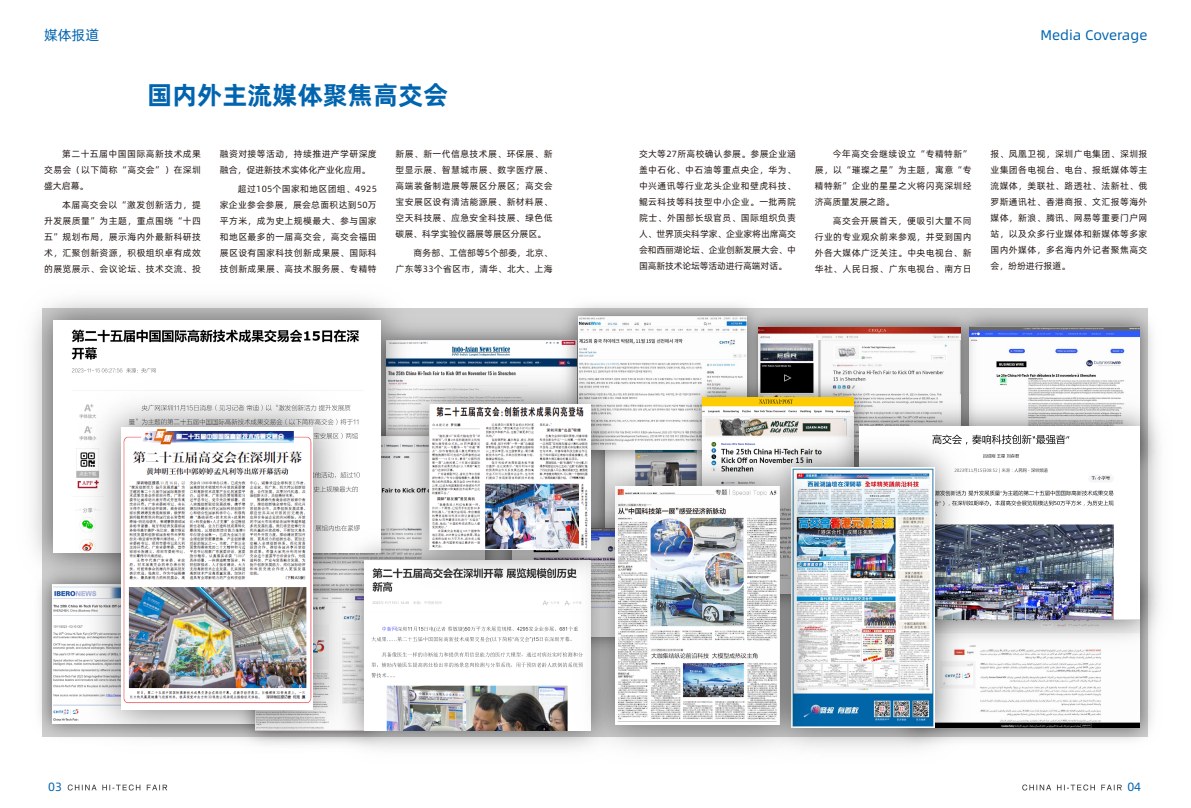
<style>
.page{position:relative;width:1191px;height:808px;background:#fff}
.page>*{position:absolute;margin:0;border:0;box-sizing:border-box;transform-origin:0 0}
.t1{font:25.5px "Alibaba Pu Hui Ti B";color:#0064af}
.t2{font:14px "Alibaba Pu Hui Ti R";color:#0064af}
.t3{font:12px "Alibaba Pu Hui Ti R";color:#0064af}
.t4{font:9px/16px "Alibaba Pu Hui Ti R";letter-spacing:.045em;color:#231815;text-align:justify}
</style>
<div class="page">
<img style="left:40px;top:595px;width:30px;height:142px">
<img style="left:53px;top:595px;width:17px;height:128px">
<img style="left:423px;top:340px;width:130px;height:16px">
<img style="left:977px;top:658px;width:175px;height:82px">
<img style="left:977px;top:658px;width:162px;height:69px">
<img style="left:983px;top:308px;width:169px;height:81px">
<img style="left:983px;top:326px;width:157px;height:63px">
<img style="left:772px;top:308px;width:211px;height:81px">
<img style="left:772px;top:327px;width:188px;height:62px">
<img style="left:553px;top:305px;width:219px;height:66px">
<img style="left:578px;top:317px;width:168px;height:121px">
<img style="left:33px;top:300px;width:390px;height:295px">
<img style="left:53px;top:320px;width:328px;height:232px">
<img style="left:364px;top:522px;width:203px;height:227px">
<img style="left:365px;top:560px;width:202px;height:171px">
<img style="left:677px;top:371px;width:202px;height:67px">
<img style="left:702px;top:397px;width:119px;height:41px">
<img style="left:821px;top:389px;width:338px;height:269px">
<img style="left:977px;top:427px;width:163px;height:193px">
<img style="left:748px;top:425px;width:229px;height:323px">
<img style="left:827px;top:468px;width:107px;height:259px">
<img style="left:567px;top:438px;width:260px;height:311px">
<img style="left:615px;top:486px;width:164px;height:238px">
<img style="left:70px;top:376px;width:294px;height:371px">
<img style="left:122px;top:428px;width:190px;height:281px">
<img style="left:381px;top:356px;width:258px;height:242px">
<img style="left:430px;top:404px;width:160px;height:145px">
<svg style="left:68px;top:784px;width:99px;height:6px"></svg>
<svg style="left:1022px;top:784px;width:99px;height:6px"></svg>
<h2 class="t2" style="left:44px;top:24px;width:57px">媒体报道</h2>
<h2 class="t2" style="left:1040px;top:24px;width:108px">Media Coverage</h2>
<h1 class="t1" style="left:147px;top:75px;width:303px">国内外主流媒体聚焦高交会</h1>
<p class="t4" style="left:44px;top:145px;width:158px;text-indent:18px">第二十五届中国国际高新技术成果交易会（以下简称“高交会”）在深圳盛大启幕。</p>
<p class="t4" style="left:44px;top:196px;width:158px;text-indent:18px">本届高交会以“激发创新活力，提升发展质量”为主题，重点围绕“十四五”规划布局，展示海内外最新科研技术，汇聚创新资源，积极组织卓有成效的展览展示、会议论坛、技术交流、投</p>
<p class="t4" style="left:220px;top:145px;width:158px">融资对接等活动，持续推进产学研深度融合，促进新技术实体化产业化应用。</p>
<p class="t4" style="left:220px;top:180px;width:158px;text-indent:18px">超过105个国家和地区团组、4925家企业参会参展，展会总面积达到50万平方米，成为史上规模最大、参与国家和地区最多的一届高交会，高交会福田展区设有国家科技创新成果展、国际科技创新成果展、高技术服务展、专精特</p>
<p class="t4" style="left:395px;top:145px;width:158px">新展、新一代信息技术展、环保展、新型显示展、智慧城市展、数字医疗展、高端装备制造展等展区分展区；高交会宝安展区设有清洁能源展、新材料展、空天科技展、应急安全科技展、绿色低碳展、科学实验仪器展等展区分展区。</p>
<p class="t4" style="left:395px;top:244px;width:158px;text-align:right">商务部、工信部等5个部委，北京、<br>广东等33个省区市，清华、北大、上海</p>
<p class="t4" style="left:639px;top:145px;width:158px">交大等27所高校确认参展。参展企业涵盖中石化、中石油等重点央企，华为、中兴通讯等行业龙头企业和壁虎科技、鲲云科技等科技型中小企业。一批两院院士、外国部长级官员、国际组织负责人、世界顶尖科学家、企业家将出席高交会和西丽湖论坛、企业创新发展大会、中国高新技术论坛等活动进行高端对话。</p>
<p class="t4" style="left:814px;top:145px;width:158px;text-indent:18px">今年高交会继续设立“专精特新”展，以“璀璨之星”为主题，寓意“专精特新”企业的星星之火将闪亮深圳经济高质量发展之路。</p>
<p class="t4" style="left:814px;top:212px;width:158px;text-indent:18px">高交会开展首天，便吸引大量不同行业的专业观众前来参观，并受到国内外各大媒体广泛关注。中央电视台、新华社、人民日报、广东电视台、南方日</p>
<p class="t4" style="left:990px;top:145px;width:158px">报、凤凰卫视，深圳广电集团、深圳报业集团各电视台、电台、报纸媒体等主流媒体，美联社、路透社、法新社、俄罗斯通讯社、香港商报、文汇报等海外媒体，新浪、腾讯、网易等重要门户网站，以及众多行业媒体和新媒体等多家国内外媒体，多名海内外记者聚焦高交会，纷纷进行报道。</p>
<h3 class="t3" style="left:48px;top:777px;width:15px">03</h3>
<h3 class="t3" style="left:1127px;top:777px;width:15px">04</h3>
</div>
